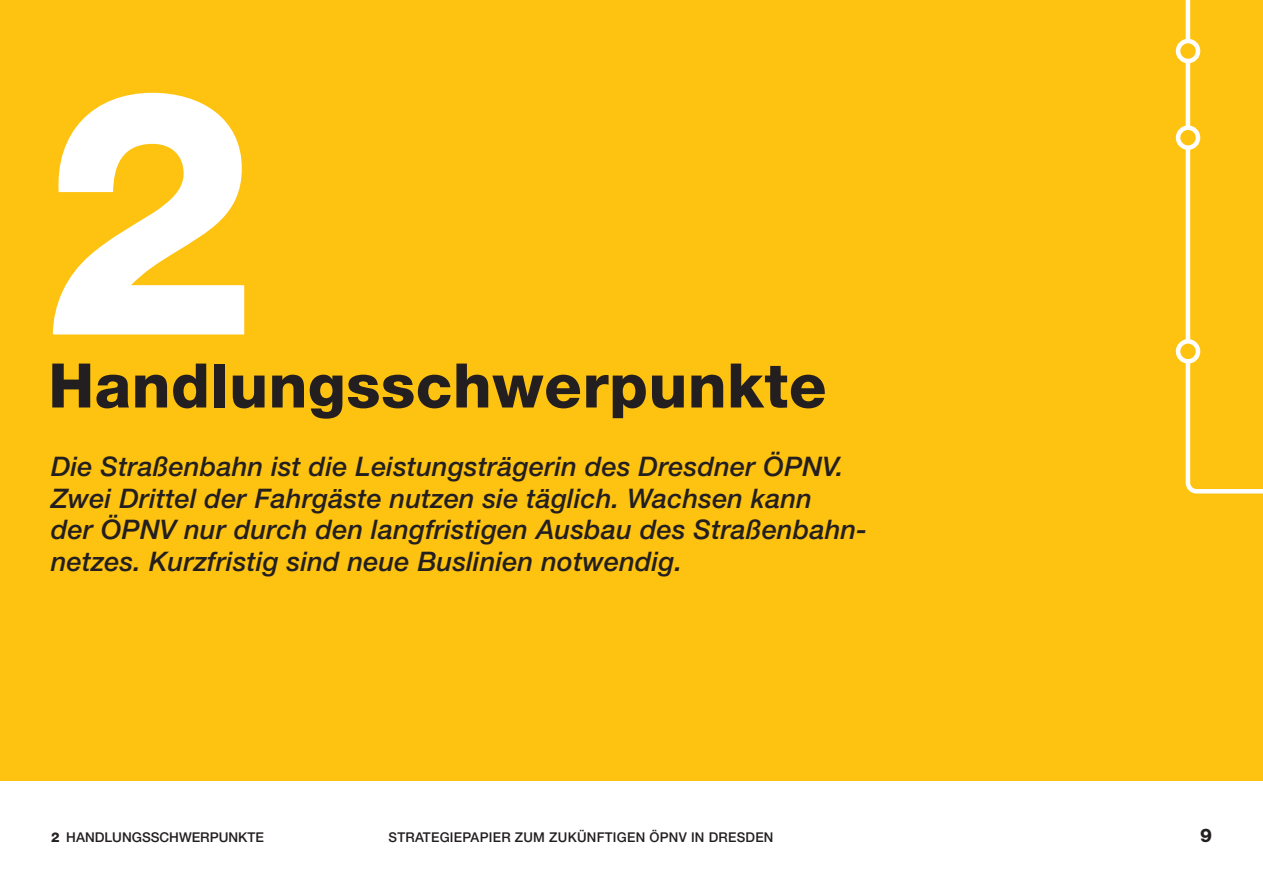
<style>
.page{position:relative;width:1263px;height:893px;background:#fff}
.page>*{position:absolute;margin:0;border:0;box-sizing:border-box;transform-origin:0 0}
.t1{font:800 342.3px "Helvetica Neue";color:#fff}
.t2{font:800 61.5px "Helvetica Neue";letter-spacing:.01em;color:#231f20}
.t3{font:italic 500 27px/31.5px "Helvetica Neue";letter-spacing:.01em;color:#231f20}
.t4{font:800 18.9px "Helvetica Neue";color:#231f20}
.t5{font:500 13.5px "Helvetica Neue";letter-spacing:.02em;color:#231f20}
.t6{font:500 13.5px "Helvetica Neue";color:#231f20}
.s1{font-weight:800}
</style>
<div class="page">
<div style="left:0;top:0;width:1263px;height:780px;background:#fec210"></div>
<svg style="left:1183px;top:0;width:80px;height:494px"></svg>
<svg style="left:1178px;top:41px;width:20px;height:20px"></svg>
<div style="left:1176px;top:39px;width:24px;height:24px;border:4px solid #fff;border-radius:50%"></div>
<svg style="left:1178px;top:128px;width:20px;height:20px"></svg>
<div style="left:1176px;top:125px;width:24px;height:25px;border:4px solid #fff;border-radius:50%"></div>
<svg style="left:1178px;top:341px;width:20px;height:20px"></svg>
<div style="left:1176px;top:339px;width:24px;height:25px;border:4px solid #fff;border-radius:50%"></div>
<h1 class="t1" style="left:42px;top:9px;width:217px">2</h1>
<h2 class="t2" style="left:48px;top:349px;width:779px">Handlungsschwerpunkte</h2>
<p class="t3" style="left:51px;top:451px;width:815px">Die Straßenbahn ist die Leistungsträgerin des Dresdner ÖPNV.<br>Zwei Drittel der Fahrgäste nutzen sie täglich. Wachsen kann<br>der ÖPNV nur durch den langfristigen Ausbau des Straßenbahn&shy;netzes. Kurzfristig sind neue Buslinien notwendig.</p>
<p class="t6" style="left:51px;top:829px;width:214px"><span class="s1">2</span> HANDLUNGSSCHWERPUNKTE</p>
<p class="t5" style="left:389px;top:829px;width:386px">STRATEGIEPAPIER ZUM ZUKÜNFTIGEN ÖPNV IN DRESDEN</p>
<p class="t4" style="left:1200px;top:824px;width:13px">9</p>
</div>
